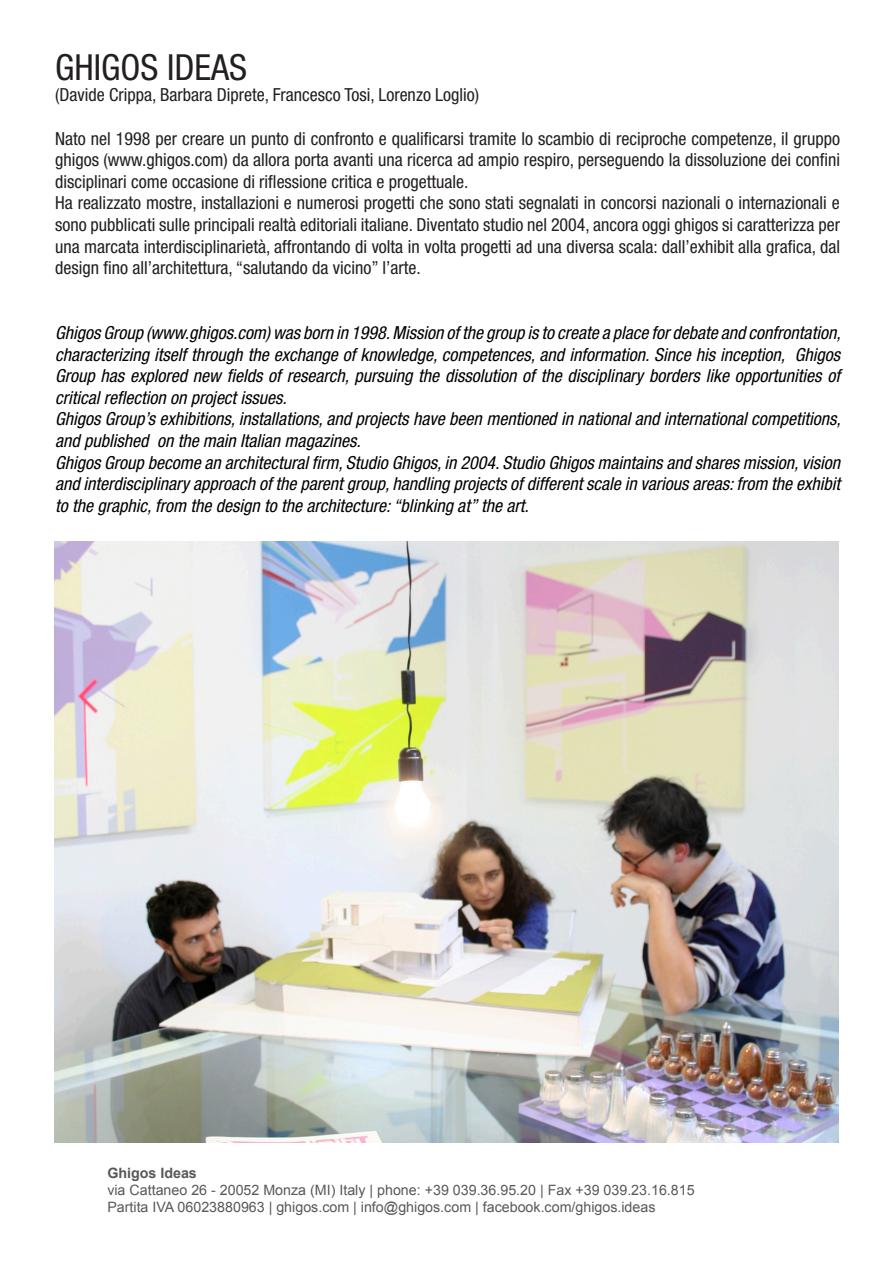
<style>
.page{position:relative;width:893px;height:1263px;background:#fff}
.page>*{position:absolute;margin:0;border:0;box-sizing:border-box;transform-origin:0 0}
.t1{font:condensed 36px "Helvetica Neue LT Std";color:#231f20}
.t2{font:italic condensed 18px/21.6px "Helvetica Neue LT Std";color:#000;text-align:justify}
.t3{font:condensed 18px/21.6px "Helvetica Neue LT Std";color:#231f20;text-align:justify}
.t4{font:14.25px "Arial";color:#57585a}
.t5{font:700 14.25px "Arial";color:#57585a}
</style>
<div class="page">
<img style="left:54px;top:541px;width:785px;height:602px">
<p class="t1" style="left:55px;top:46px;width:194px">GHIGOS IDEAS</p>
<p class="t3" style="left:55px;top:84px;width:426px">(Davide Crippa, Barbara Diprete, Francesco Tosi, Lorenzo Loglio)</p>
<p class="t3" style="left:55px;top:127px;width:786px">Nato nel 1998 per creare un punto di confronto e qualificarsi tramite lo scambio di reciproche competenze, il gruppo ghigos (www.ghigos.com) da allora porta avanti una ricerca ad ampio respiro, perseguendo la dissoluzione dei confini disciplinari come occasione di riflessione critica e progettuale.</p>
<p class="t3" style="left:55px;top:192px;width:786px">Ha realizzato mostre, installazioni e numerosi progetti che sono stati segnalati in concorsi nazionali o internazionali e sono pubblicati sulle principali realtà editoriali italiane. Diventato studio nel 2004, ancora oggi ghigos si caratterizza per una marcata interdisciplinarietà, affrontando di volta in volta progetti ad una diversa scala: dall’exhibit alla grafica, dal design fino all’architettura, “salutando da vicino” l’arte.</p>
<p class="t2" style="left:55px;top:322px;width:787px">Ghigos Group (www.ghigos.com) was born in 1998. Mission of the group is to create a place for debate and confrontation, characterizing itself through the exchange of knowledge, competences, and information. Since his inception, Ghigos Group has explored new fields of research, pursuing the dissolution of the disciplinary borders like opportunities of critical reflection on project issues.</p>
<p class="t2" style="left:55px;top:409px;width:787px">Ghigos Group’s exhibitions, installations, and projects have been mentioned in national and international competitions, and published on the main Italian magazines.</p>
<p class="t2" style="left:55px;top:452px;width:786px">Ghigos Group become an architectural firm, Studio Ghigos, in 2004. Studio Ghigos maintains and shares mission, vision and interdisciplinary approach of the parent group, handling projects of different scale in various areas: from the exhibit to the graphic, from the design to the architecture: “blinking at” the art.</p>
<p class="t5" style="left:107px;top:1163px;width:91px">Ghigos Ideas</p>
<p class="t4" style="left:107px;top:1181px;width:589px">via Cattaneo 26 - 20052 Monza (MI) Italy | phone: +39 039.36.95.20 | Fax +39 039.23.16.815</p>
<p class="t4" style="left:107px;top:1198px;width:550px">Partita IVA 06023880963 | ghigos.com | info@ghigos.com | facebook.com/ghigos.ideas</p>
</div>
